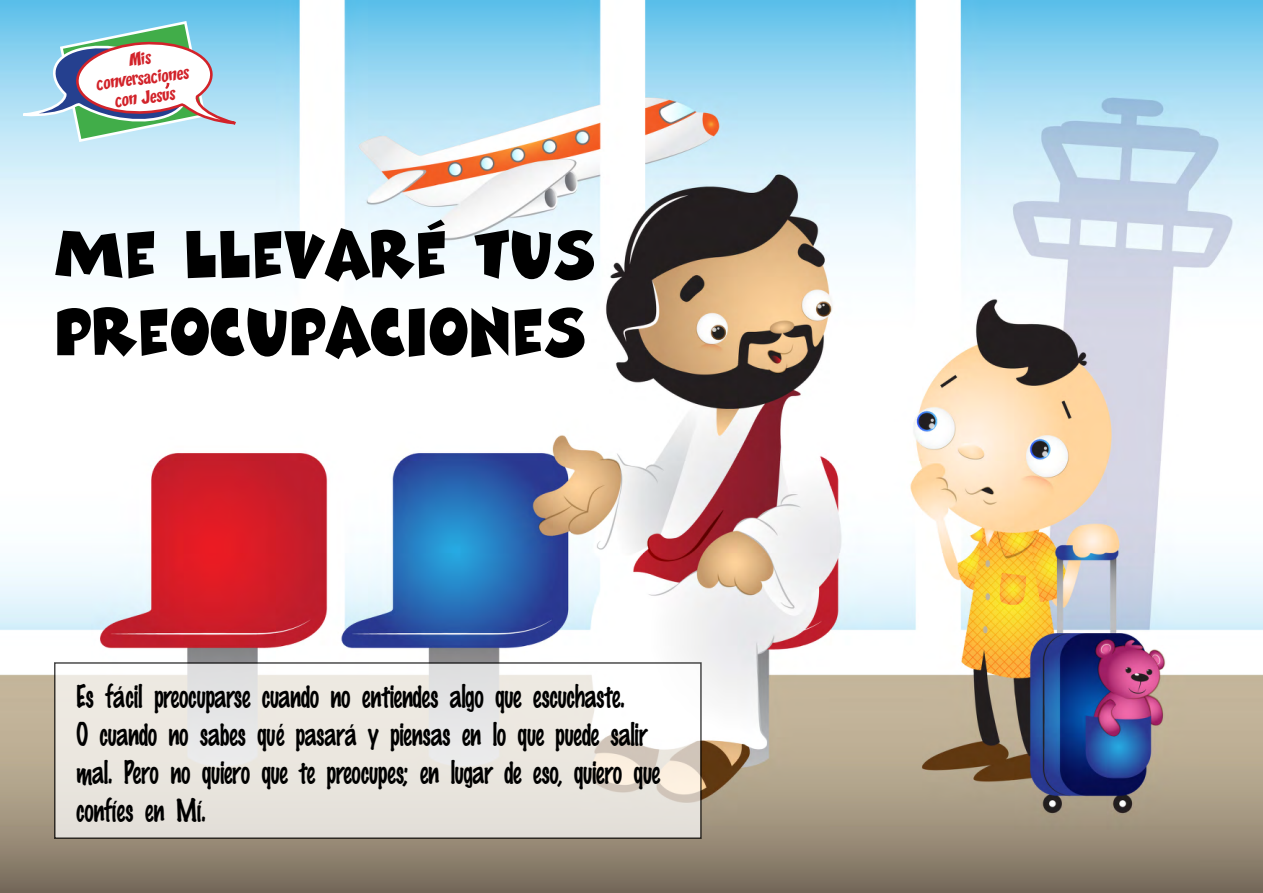
<style>
.page{position:relative;width:1263px;height:893px;background:#fff}
.page>*{position:absolute;margin:0;border:0;box-sizing:border-box;transform-origin:0 0}
.t1{font:800 64.5px/77.4px "Comix";color:#000}
.t2{font:condensed 31.5px/37.8px "Comic 2";letter-spacing:-.015em;color:#000}
.t3{font:16.05px/19.4px "CC Zoinks";color:#d2232a;text-align:center}
</style>
<div class="page">
<img style="left:0;top:0;width:1263px;height:893px">
<svg style="left:57px;top:665px;width:642px;height:171px;background:#eae7e1"></svg>
<div style="left:54px;top:662px;width:648px;height:177px;border:2px solid #000"></div>
<svg style="left:0;top:19px;width:266px;height:125px"></svg>
<p class="t3" style="left:93px;top:56px;width:95px;rotate:-7deg">Mis conversaciones con Jesus</p>
<p class="t1" style="left:54px;top:214px;width:543px">ME LLEVARÉ TUS<br>PREOCUPACIONES</p>
<p class="t2" style="left:76px;top:677px;width:585px">Es fácil preocuparse cuando no entiendes algo que escuchaste.<br>O cuando no sabes qué pasará y piensas en lo que puede salir mal. Pero no quiero que te preocupes; en lugar de eso, quiero que confíes en Mí.</p>
</div>
